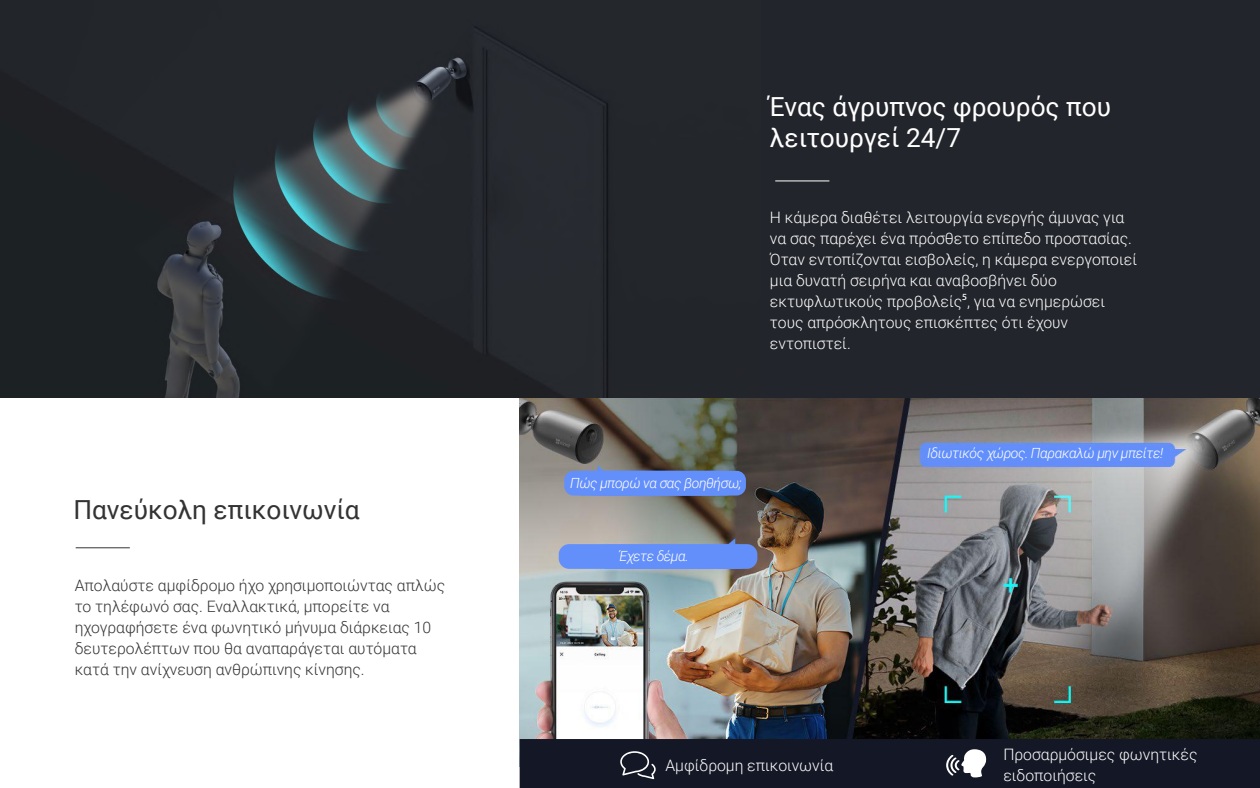
<style>
.page{position:relative;width:1260px;height:788px;background:#fff}
.page>*{position:absolute;margin:0;border:0;box-sizing:border-box;transform-origin:0 0}
.t1{font:26.25px/31.5px "Roboto";color:#fff}
.t2{font:26.25px "Roboto";color:#333}
.t3{font:300 15.75px/21px "Roboto";color:#fff}
.t4{font:300 15.75px/21px "Roboto";color:#333}
.t5{font:italic 300 14px "Roboto";letter-spacing:-.03em;color:#fff}
.s1{font-family:"Myriad Pro";font-weight:400}
</style>
<div class="page">
<img style="left:520px;top:397px;width:740px;height:342px">
<div style="left:520px;top:739px;width:740px;height:49px;background:#141725"></div>
<img style="left:0;top:0;width:761px;height:397px">
<div style="left:761px;top:0;width:499px;height:397px;background:#22252b"></div>
<div style="left:559px;top:544px;width:198px;height:25px;background:#638ffb;border-radius:10px"></div>
<hr style="left:76px;top:547px;width:54px;height:1px;background:#333">
<hr style="left:775px;top:180px;width:54px;height:1px;background:#fff">
<div style="left:564px;top:471px;width:182px;height:24px;background:#638ffb;border-radius:9px"></div>
<h1 class="t2" style="left:73px;top:491px;width:288px">Πανεύκολη επικοινωνία</h1>
<p class="t4" style="left:75px;top:574px;width:372px">Απολαύστε αμφίδρομο ήχο χρησιμοποιώντας απλώς το τηλέφωνό σας. Εναλλακτικά, μπορείτε να ηχογραφήσετε ένα φωνητικό μήνυμα διάρκειας 10 δευτερολέπτων που θα αναπαράγεται αυτόματα κατά την ανίχνευση ανθρώπινης κίνησης.</p>
<h1 class="t1" style="left:770px;top:90px;width:343px">Ένας άγρυπνος φρουρός που λειτουργεί 24/7</h1>
<p class="t3" style="left:770px;top:206px;width:369px">Η κάμερα διαθέτει λειτουργία ενεργής άμυνας για να σας παρέχει ένα πρόσθετο επίπεδο προστασίας.<br>Όταν εντοπίζονται εισβολείς, η κάμερα ενεργοποιεί μια δυνατή σειρήνα και αναβοσβήνει δύο εκτυφλωτικούς προβολείς<span class="s1">5</span>, για να ενημερώσει τους απρόσκλητους επισκέπτες ότι έχουν εντοπιστεί.</p>
<p class="t5" style="left:570px;top:473px;width:173px">Πώς μπορώ να σας βοηθήσω;</p>
<p class="t5" style="left:619px;top:545px;width:71px">Έχετε δέμα.</p>
<p class="t5" style="left:927px;top:443px;width:238px">Ιδιωτικός χώρος. Παρακαλώ μην μπείτε!</p>
<p class="t3" style="left:665px;top:753px;width:169px">Αμφίδρομη επικοινωνία</p>
<p class="t3" style="left:1003px;top:743px;width:196px">Προσαρμόσιμες φωνητικές ειδοποιήσεις</p>
</div>
